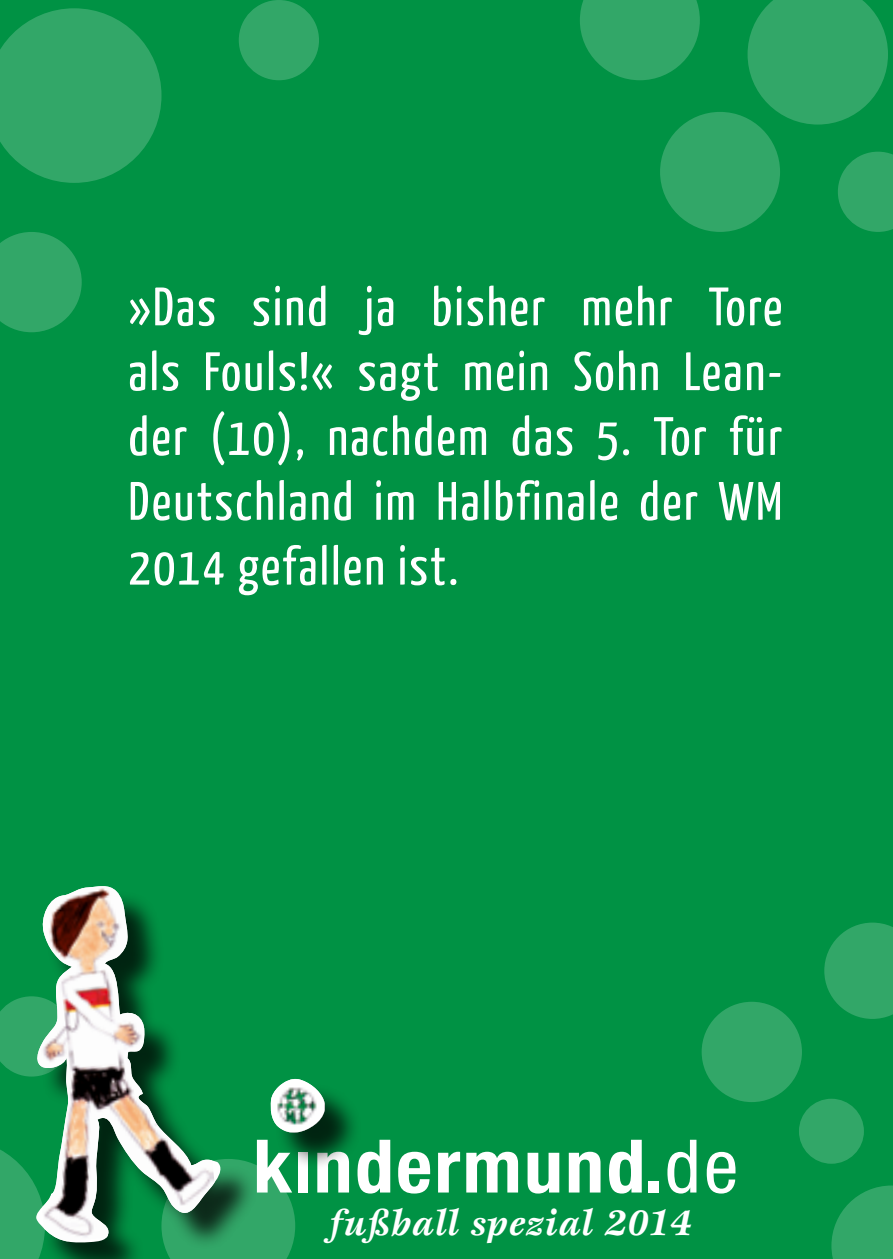
<style>
.page{position:relative;width:893px;height:1259px;background:#009244}
.page>*{position:absolute;margin:0;border:0;box-sizing:border-box;transform-origin:0 0}
.t1{font:700 condensed 73.8px "Helvetica Neue";letter-spacing:.03em;color:#fff;scale:1.05 1}
.t2{font:54px/64.8px "Yanone Kaffeesatz";letter-spacing:.04em;color:#fff;text-align:justify}
.t3{font:italic 700 37.2px "Esprit";letter-spacing:.02em;color:#fff}
.s1{font-size:55.2px}
.s2{font-weight:400}
</style>
<div class="page">
<svg style="left:580px;top:0;width:120px;height:80px"></svg>
<div style="left:660px;top:112px;width:120px;height:120px;background:#32a768;border-radius:50%"></div>
<svg style="left:0;top:8px;width:162px;height:175px"></svg>
<svg style="left:747px;top:0;width:141px;height:125px"></svg>
<svg style="left:0;top:232px;width:82px;height:100px"></svg>
<div style="left:239px;top:0;width:80px;height:80px;background:#32a768;border-radius:50%"></div>
<svg style="left:838px;top:152px;width:55px;height:80px"></svg>
<svg style="left:0;top:1150px;width:42px;height:109px;background:#2ca463"></svg>
<svg style="left:831px;top:1185px;width:62px;height:74px"></svg>
<svg style="left:824px;top:922px;width:69px;height:97px"></svg>
<svg style="left:258px;top:1166px;width:37px;height:93px"></svg>
<div style="left:702px;top:1001px;width:100px;height:101px;background:#32a768;border-radius:50%"></div>
<svg style="left:0;top:996px;width:32px;height:80px;background:#2ca463"></svg>
<div style="left:799px;top:1098px;width:65px;height:65px;background:#32a768;border-radius:50%"></div>
<div style="left:275px;top:1082px;width:88px;height:88px;background:#000;opacity:.75"></div>
<div style="left:275px;top:1082px;width:53px;height:54px;background:#000;opacity:.75"></div>
<img style="left:271px;top:1079px;width:54px;height:53px">
<div style="left:42px;top:889px;width:216px;height:370px;background:#000;opacity:.75"></div>
<svg style="left:32px;top:889px;width:196px;height:354px"></svg>
<img style="left:32px;top:886px;width:182px;height:355px">
<p class="t2" style="left:128px;top:272px;width:655px">»Das sind ja bisher mehr Tore als Fouls!« sagt mein Sohn Lean&shy;der (10), nachdem das 5. Tor für Deutschland im Halbfinale der WM 2014 gefallen ist.</p>
<h1 class="t1" style="left:253px;top:1121px;width:464px">k<span class="s1">|</span>ndermund.<span class="s2">de</span></h1>
<p class="t3" style="left:329px;top:1200px;width:363px">fußball spezial 2014</p>
</div>
